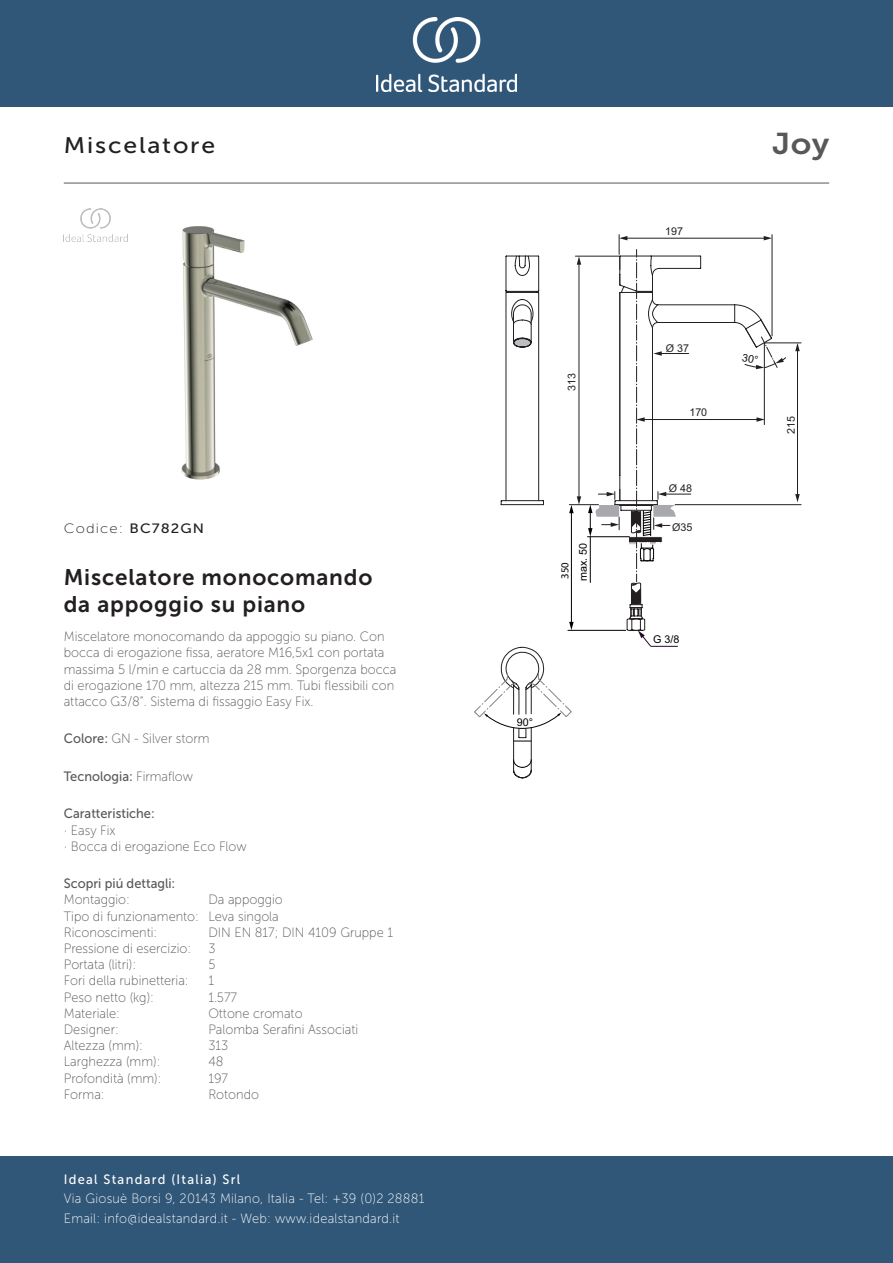
<style>
.page{position:relative;width:893px;height:1263px;background:#fff}
.page>*{position:absolute;margin:0;border:0;box-sizing:border-box;transform-origin:0 0}
._001_Produkttyp{font:30px "Museo Sans 700";color:#57585a;scale:1.1 1}
.Article_Name{font:22.5px/27px "Museo Sans 700";letter-spacing:.035em;color:#231f20}
.t1{font:22.5px "Museo Sans 500";letter-spacing:.075em;color:#231f20;scale:1.1 1}
.Marketing_Descriptio{font:13.5px/16.2px "Museo Sans 100";color:#57585a;scale:.95 1}
.t2{font:13.5px/19.5px "Museo Sans 100";letter-spacing:.02em;color:#fff;scale:.95 1}
.Features{font:13.5px/16.2px "Museo Sans 100";color:#57585a;scale:.95 1}
.Technology{font:13.5px "Museo Sans 500";color:#57585a;scale:.95 1}
.Accreditations{font:13.5px "Museo Sans 100";color:#57585a;scale:.95 1}
.Designer{font:13.5px "Museo Sans 100";color:#57585a;scale:.95 1}
.Operation_Type{font:13.5px "Museo Sans 100";color:#57585a;scale:.95 1}
.t3{font:13.5px "Museo Sans 500";letter-spacing:.1em;color:#fff;scale:.95 1}
.Tap_Holes{font:13.5px "Museo Sans 100";color:#57585a;scale:.95 1}
.Material{font:13.5px "Museo Sans 100";color:#57585a;scale:.95 1}
.Operation_Pressure{font:13.5px "Museo Sans 100";color:#57585a;scale:.95 1}
.Colour{font:13.5px "Museo Sans 100";color:#57585a;scale:.95 1}
.Mounting{font:13.5px "Museo Sans 100";color:#57585a;scale:.95 1}
.Net_Weight__kg{font:13.5px "Museo Sans 100";color:#57585a;scale:.95 1}
.Depth__mm{font:13.5px "Museo Sans 100";color:#57585a;scale:.95 1}
.Flow_Rate__litre{font:13.5px "Museo Sans 100";color:#57585a;scale:.95 1}
.Width__mm{font:13.5px "Museo Sans 100";color:#57585a;scale:.95 1}
.Height__mm{font:13.5px "Museo Sans 100";color:#57585a;scale:.95 1}
.t4{font:13.5px "Museo Sans 100";letter-spacing:.075em;color:#231f20;scale:1.1 1}
.Shape{font:13.5px "Museo Sans 100";color:#57585a;scale:.95 1}
.t5{font:10.8px "Arial";color:#231f20}
.t6{font:10.8px/18.3px "Arial";color:#000001}
.s1{font-family:"Museo Sans 500"}
.s2{font-family:"Museo Sans 100"}
.s3{font-family:"Myriad Pro"}
</style>
<div class="page">
<div style="left:0;top:1157px;width:893px;height:106px;background:#305678"></div>
<div style="left:0;top:0;width:893px;height:107px;background:#305678"></div>
<img style="left:376px;top:18px;width:141px;height:73px">
<hr style="left:64px;top:183px;width:765px;height:1px;background:#57585a">
<img style="left:181px;top:226px;width:132px;height:254px">
<hr style="left:797px;top:350px;width:1px;height:145px;background:#231f20">
<svg style="left:795px;top:344px;width:5px;height:7px"></svg>
<svg style="left:795px;top:494px;width:5px;height:8px"></svg>
<hr style="left:675px;top:504px;width:126px;height:1px;background:#231f20">
<hr style="left:765px;top:343px;width:36px;height:1px;background:#231f20">
<img style="left:65px;top:208px;width:63px;height:34px">
<svg style="left:474px;top:235px;width:312px;height:543px"></svg>
<p class="t1" style="left:64px;top:133px;width:139px">Miscelatore</p>
<p class="_001_Produkttyp" style="left:772px;top:127px;width:53px">Joy</p>
<p class="t5" style="left:665px;top:224px;width:19px">197</p>
<p class="t4" style="left:64px;top:521px;width:129px">Codice: <span class="s1">BC782GN</span></p>
<p class="Article_Name" style="left:64px;top:564px;width:310px">Miscelatore monocomando da appoggio su piano</p>
<p class="Marketing_Descriptio" style="left:64px;top:629px;width:352px">Miscelatore monocomando da appoggio su piano. Con bocca di erogazione fissa, aeratore M16,5x1 con portata massima 5 l/min e cartuccia da 28 mm. Sporgenza bocca di erogazione 170 mm, altezza 215 mm. Tubi flessibili con attacco G3/8”. Sistema di fissaggio Easy Fix.</p>
<p class="Colour" style="left:64px;top:732px;width:155px"><span class="s1">Colore:</span> GN - Silver storm</p>
<p class="Technology" style="left:64px;top:769px;width:138px">Tecnologia: <span class="s2">Firmaflow</span></p>
<p class="Features" style="left:64px;top:806px;width:194px"><span class="s1">Caratteristiche:<br></span>· Easy Fix<br>· Bocca di erogazione Eco Flow</p>
<p class="Technology" style="left:64px;top:876px;width:119px">Scopri piú dettagli:</p>
<p class="Mounting" style="left:64px;top:893px;width:71px">Montaggio:</p>
<p class="Mounting" style="left:208px;top:893px;width:80px">Da appoggio</p>
<p class="Operation_Type" style="left:64px;top:909px;width:228px">Tipo di funzionamento: Leva singola</p>
<p class="Accreditations" style="left:64px;top:925px;width:100px">Riconoscimenti:</p>
<p class="Accreditations" style="left:208px;top:925px;width:196px">DIN EN 817; DIN 4109 Gruppe 1</p>
<p class="Operation_Pressure" style="left:64px;top:941px;width:136px">Pressione di esercizio:</p>
<p class="Operation_Pressure" style="left:208px;top:941px;width:9px">3</p>
<p class="Flow_Rate__litre" style="left:64px;top:957px;width:78px">Portata (litri):</p>
<p class="Flow_Rate__litre" style="left:208px;top:957px;width:9px">5</p>
<p class="Tap_Holes" style="left:64px;top:974px;width:133px">Fori della rubinetteria:</p>
<p class="Tap_Holes" style="left:208px;top:974px;width:7px">1</p>
<p class="Net_Weight__kg" style="left:64px;top:990px;width:96px">Peso netto (kg):</p>
<p class="Net_Weight__kg" style="left:208px;top:990px;width:32px">1.577</p>
<p class="Material" style="left:64px;top:1006px;width:61px">Materiale:</p>
<p class="Material" style="left:208px;top:1006px;width:101px">Ottone cromato</p>
<p class="Designer" style="left:64px;top:1022px;width:59px">Designer:</p>
<p class="Designer" style="left:208px;top:1022px;width:159px">Palomba Serafini Associati</p>
<p class="Height__mm" style="left:64px;top:1038px;width:85px">Altezza (mm):</p>
<p class="Height__mm" style="left:208px;top:1038px;width:22px">313</p>
<p class="Width__mm" style="left:64px;top:1055px;width:103px">Larghezza (mm):</p>
<p class="Width__mm" style="left:208px;top:1055px;width:18px">48</p>
<p class="Depth__mm" style="left:64px;top:1071px;width:104px">Profondità (mm):</p>
<p class="Depth__mm" style="left:208px;top:1071px;width:22px">197</p>
<p class="Shape" style="left:64px;top:1087px;width:45px">Forma:</p>
<p class="Shape" style="left:208px;top:1087px;width:55px">Rotondo</p>
<p class="t3" style="left:64px;top:1172px;width:187px">Ideal Standard (Italia) Srl</p>
<p class="t2" style="left:64px;top:1189px;width:381px">Via Giosuè Borsi 9, 20143 Milano, Italia - Tel: +39 (0)2 28881<br>Email: info@idealstandard.it - Web: www.idealstandard.it</p>
<p class="t5" style="left:564px;top:391px;width:19px;rotate:-90deg">313</p>
<p class="t6" style="left:555px;top:581px;width:40px;rotate:-90deg"><span class="s3">350 </span>max. 50</p>
<p class="t6" style="left:517px;top:713px;width:18px">90°</p>
<p class="t5" style="left:666px;top:341px;width:25px">Ø 37</p>
<p class="t5" style="left:689px;top:405px;width:19px">170</p>
<p class="t5" style="left:669px;top:481px;width:25px">Ø 48</p>
<p class="t5" style="left:672px;top:520px;width:22px">Ø35</p>
<p class="t6" style="left:653px;top:630px;width:28px">G 3/8</p>
<p class="t5" style="left:784px;top:434px;width:19px;rotate:-90deg">215</p>
</div>
